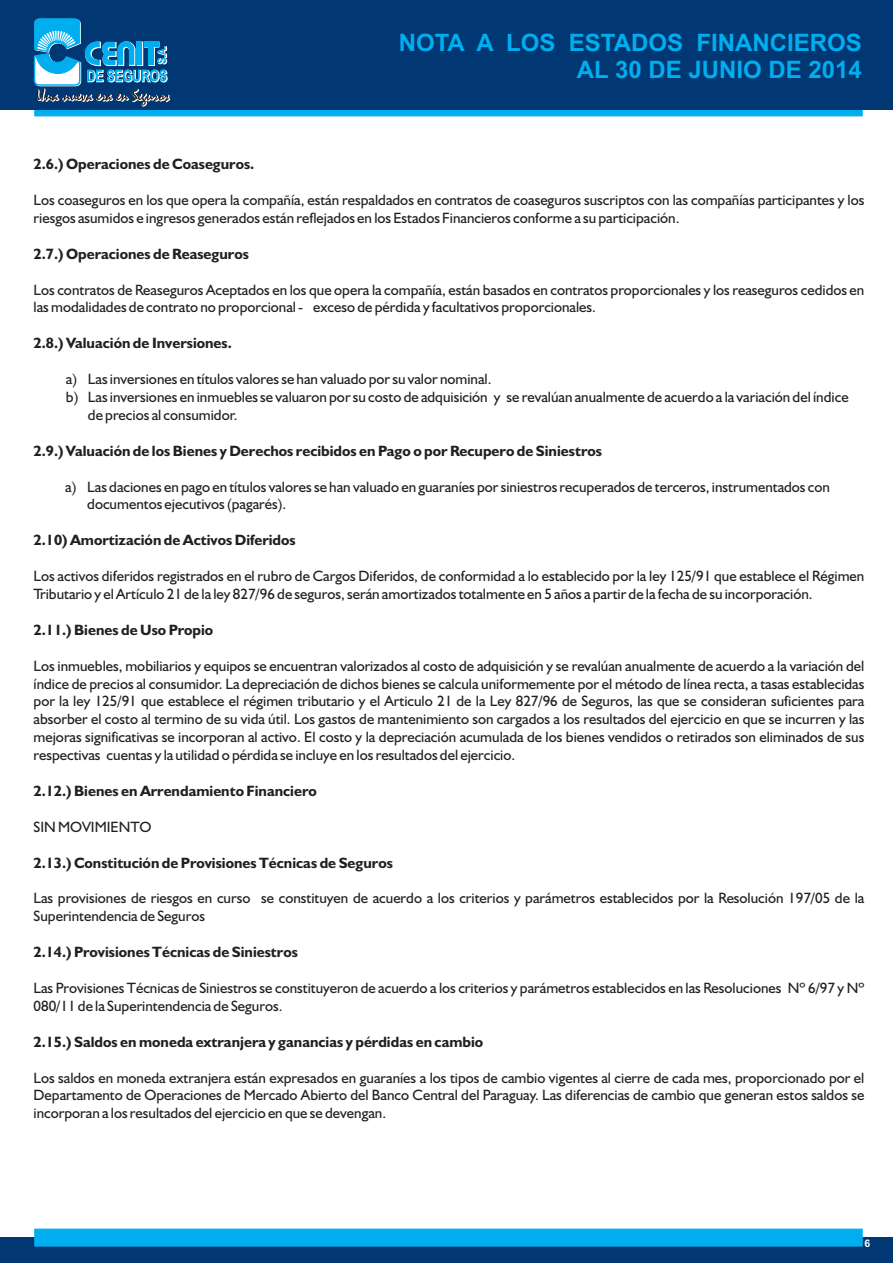
<style>
.page{position:relative;width:893px;height:1263px;background:#fff}
.page>*{position:absolute;margin:0;border:0;box-sizing:border-box;transform-origin:0 0}
.t1{font:700 24px/26.8px "Arial";color:#00aeef;text-align:right}
.t2{font:15px/17.9px "Humanist 521 BT";color:#231f20}
.t3{font:700 15px "Humanist 521 BT";color:#231f20}
.t4{font:700 10.5px "Arial";color:#fff}
</style>
<div class="page">
<div style="left:0;top:0;width:893px;height:110px;background:#013874"></div>
<div style="left:0;top:1237px;width:893px;height:26px;background:#013874"></div>
<svg style="left:33px;top:18px;width:830px;height:99px"></svg>
<svg style="left:34px;top:1228px;width:829px;height:19px"></svg>
<h1 class="t1" style="left:399px;top:32px;width:465px">NOTA A LOS ESTADOS FINANCIEROS<br>AL 30 DE JUNIO DE 2014</h1>
<p class="t3" style="left:34px;top:158px;width:222px">2.6.) Operaciones de Coaseguros.</p>
<p class="t2" style="left:34px;top:192px;width:832px">Los coaseguros en los que opera la compañía, están respaldados en contratos de coaseguros suscriptos con las compañías participantes y los riesgos asumidos e ingresos generados están reflejados en los Estados Financieros conforme a su participación.</p>
<p class="t3" style="left:34px;top:247px;width:217px">2.7.) Operaciones de Reaseguros</p>
<p class="t2" style="left:34px;top:282px;width:832px">Los contratos de Reaseguros Aceptados en los que opera la compañía, están basados en contratos proporcionales y los reaseguros cedidos en las modalidades de contrato no proporcional - exceso de pérdida y facultativos proporcionales.</p>
<p class="t3" style="left:34px;top:337px;width:200px">2.8.) Valuación de Inversiones.</p>
<p class="t2" style="left:66px;top:371px;width:427px">a) Las inversiones en títulos valores se han valuado por su valor nominal.</p>
<p class="t2" style="left:66px;top:389px;width:784px">b) Las inversiones en inmuebles se valuaron por su costo de adquisición y se revalúan anualmente de acuerdo a la variación del índice</p>
<p class="t2" style="left:88px;top:407px;width:151px">de precios al consumidor.</p>
<p class="t3" style="left:34px;top:444px;width:570px">2.9.) Valuación de los Bienes y Derechos recibidos en Pago o por Recupero de Siniestros</p>
<p class="t2" style="left:87px;top:479px;width:744px;text-indent:-22px">a) Las daciones en pago en títulos valores se han valuado en guaraníes por siniestros recuperados de terceros, instrumentados con documentos ejecutivos (pagarés).</p>
<p class="t3" style="left:34px;top:534px;width:264px">2.10) Amortización de Activos Diferidos</p>
<p class="t2" style="left:34px;top:568px;width:832px">Los activos diferidos registrados en el rubro de Cargos Diferidos, de conformidad a lo establecido por la ley 125/91 que establece el Régimen<br>Tributario y el Artículo 21 de la ley 827/96 de seguros, serán amortizados totalmente en 5 años a partir de la fecha de su incorporación.</p>
<p class="t3" style="left:34px;top:623px;width:181px">2.11.) Bienes de Uso Propio</p>
<p class="t2" style="left:34px;top:658px;width:832px;text-align:justify">Los inmuebles, mobiliarios y equipos se encuentran valorizados al costo de adquisición y se revalúan anualmente de acuerdo a la variación del índice de precios al consumidor. La depreciación de dichos bienes se calcula uniformemente por el método de línea recta, a tasas establecidas por la ley 125/91 que establece el régimen tributario y el Articulo 21 de la Ley 827/96 de Seguros, las que se consideran suficientes para absorber el costo al termino de su vida útil. Los gastos de mantenimiento son cargados a los resultados del ejercicio en que se incurren y las mejoras significativas se incorporan al activo. El costo y la depreciación acumulada de los bienes vendidos o retirados son eliminados de sus respectivas cuentas y la utilidad o pérdida se incluye en los resultados del ejercicio.</p>
<p class="t3" style="left:34px;top:784px;width:285px">2.12.) Bienes en Arrendamiento Financiero</p>
<p class="t2" style="left:34px;top:819px;width:120px">SIN MOVIMIENTO</p>
<p class="t3" style="left:34px;top:856px;width:361px">2.13.) Constitución de Provisiones Técnicas de Seguros</p>
<p class="t2" style="left:34px;top:890px;width:832px">Las provisiones de riesgos en curso se constituyen de acuerdo a los criterios y parámetros establecidos por la Resolución 197/05 de la<br>Superintendencia de Seguros</p>
<p class="t3" style="left:34px;top:946px;width:266px">2.14.) Provisiones Técnicas de Siniestros</p>
<p class="t2" style="left:34px;top:980px;width:832px">Las Provisiones Técnicas de Siniestros se constituyeron de acuerdo a los criterios y parámetros establecidos en las Resoluciones Nº 6/97 y Nº<br>080/11 de la Superintendencia de Seguros.</p>
<p class="t3" style="left:34px;top:1035px;width:451px">2.15.) Saldos en moneda extranjera y ganancias y pérdidas en cambio</p>
<p class="t2" style="left:34px;top:1070px;width:832px;text-align:justify">Los saldos en moneda extranjera están expresados en guaraníes a los tipos de cambio vigentes al cierre de cada mes, proporcionado por el Departamento de Operaciones de Mercado Abierto del Banco Central del Paraguay. Las diferencias de cambio que generan estos saldos se incorporan a los resultados del ejercicio en que se devengan.</p>
<p class="t4" style="left:865px;top:1239px;width:7px">6</p>
</div>
